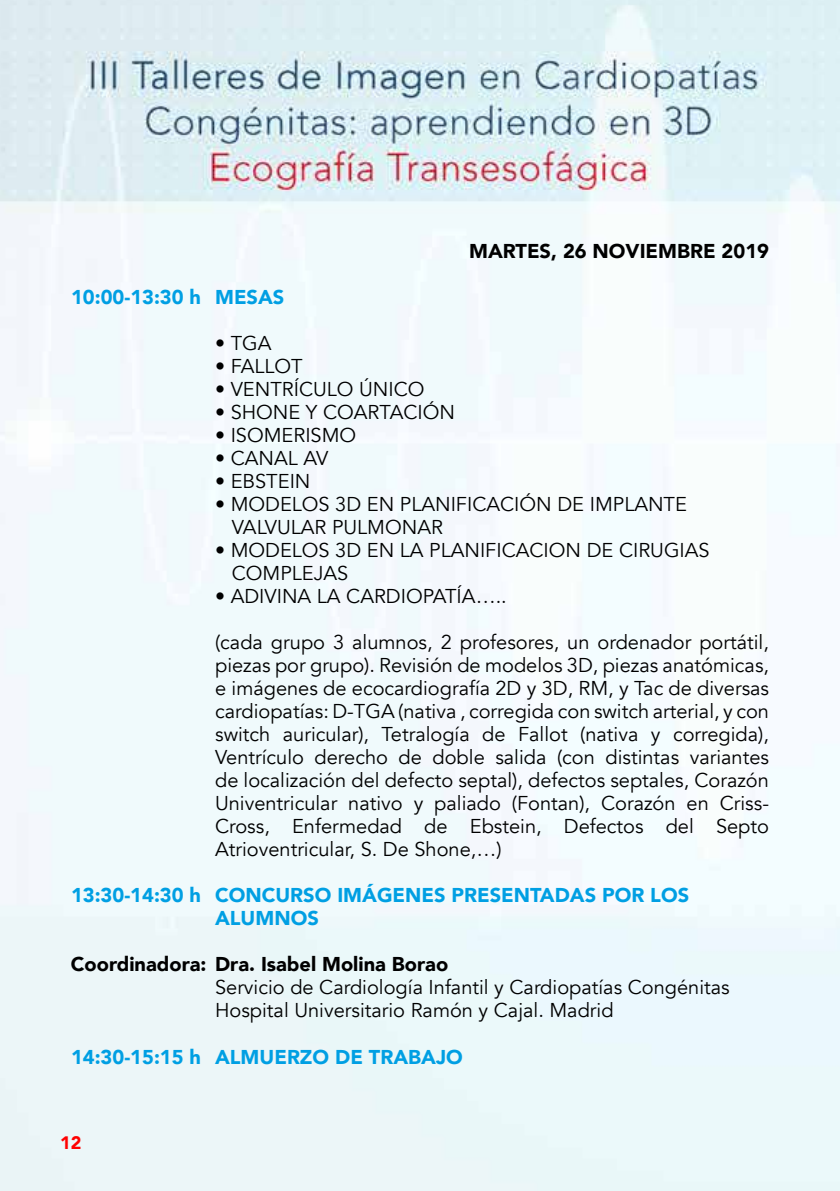
<style>
.page{position:relative;width:840px;height:1191px;background:#fff}
.page>*{position:absolute;margin:0;border:0;box-sizing:border-box;transform-origin:0 0}
.t1{font:20px/23px "Avenir";color:#000}
.t2{font:900 20px/23px "Avenir";color:#009fe3}
.t3{font:900 20px "Avenir";color:#000}
.t4{font:900 18px "Avenir";color:#f00}
</style>
<div class="page">
<img style="left:0;top:0;width:839px;height:1191px">
<p class="t3" style="left:469px;top:234px;width:301px">MARTES, 26 NOVIEMBRE 2019</p>
<p class="t2" style="left:71px;top:285px;width:215px">10:00-13:30 h MESAS</p>
<p class="t1" style="left:215px;top:332px;width:58px">• TGA</p>
<p class="t1" style="left:215px;top:355px;width:89px">• FALLOT</p>
<p class="t1" style="left:215px;top:378px;width:211px">• VENTRÍCULO ÚNICO</p>
<p class="t1" style="left:215px;top:401px;width:241px">• SHONE Y COARTACIÓN</p>
<p class="t1" style="left:215px;top:424px;width:143px">• ISOMERISMO</p>
<p class="t1" style="left:215px;top:447px;width:115px">• CANAL AV</p>
<p class="t1" style="left:215px;top:470px;width:97px">• EBSTEIN</p>
<p class="t1" style="left:232px;top:493px;width:456px;text-indent:-17px">• MODELOS 3D EN PLANIFICACIÓN DE IMPLANTE<br>VALVULAR PULMONAR</p>
<p class="t1" style="left:232px;top:539px;width:479px;text-indent:-17px">• MODELOS 3D EN LA PLANIFICACION DE CIRUGIAS<br>COMPLEJAS</p>
<p class="t1" style="left:215px;top:585px;width:293px">• ADIVINA LA CARDIOPATÍA…..</p>
<p class="t1" style="left:215px;top:631px;width:555px;text-align:justify">(cada grupo 3 alumnos, 2 profesores, un ordenador portátil, piezas por grupo). Revisión de modelos 3D, piezas anatómicas, e imágenes de ecocardiografía 2D y 3D, RM, y Tac de diversas cardiopatías: D-TGA (nativa , corregida con switch arterial, y con switch auricular), Tetralogía de Fallot (nativa y corregida), Ventrículo derecho de doble salida (con distintas variantes de localización del defecto septal), defectos septales, Corazón Univentricular nativo y paliado (Fontan), Corazón en Criss-Cross, Enfermedad de Ebstein, Defectos del Septo Atrioventricular, S. De Shone,…)</p>
<p class="t2" style="left:215px;top:883px;width:475px;text-indent:-144px">13:30-14:30 h CONCURSO IMÁGENES PRESENTADAS POR LOS<br>ALUMNOS</p>
<p class="t3" style="left:71px;top:947px;width:378px">Coordinadora: Dra. Isabel Molina Borao</p>
<p class="t1" style="left:215px;top:976px;width:516px">Servicio de Cardiología Infantil y Cardiopatías Congénitas<br>Hospital Universitario Ramón y Cajal. Madrid</p>
<p class="t2" style="left:71px;top:1044px;width:393px">14:30-15:15 h ALMUERZO DE TRABAJO</p>
<p class="t4" style="left:60px;top:1127px;width:23px">12</p>
</div>
